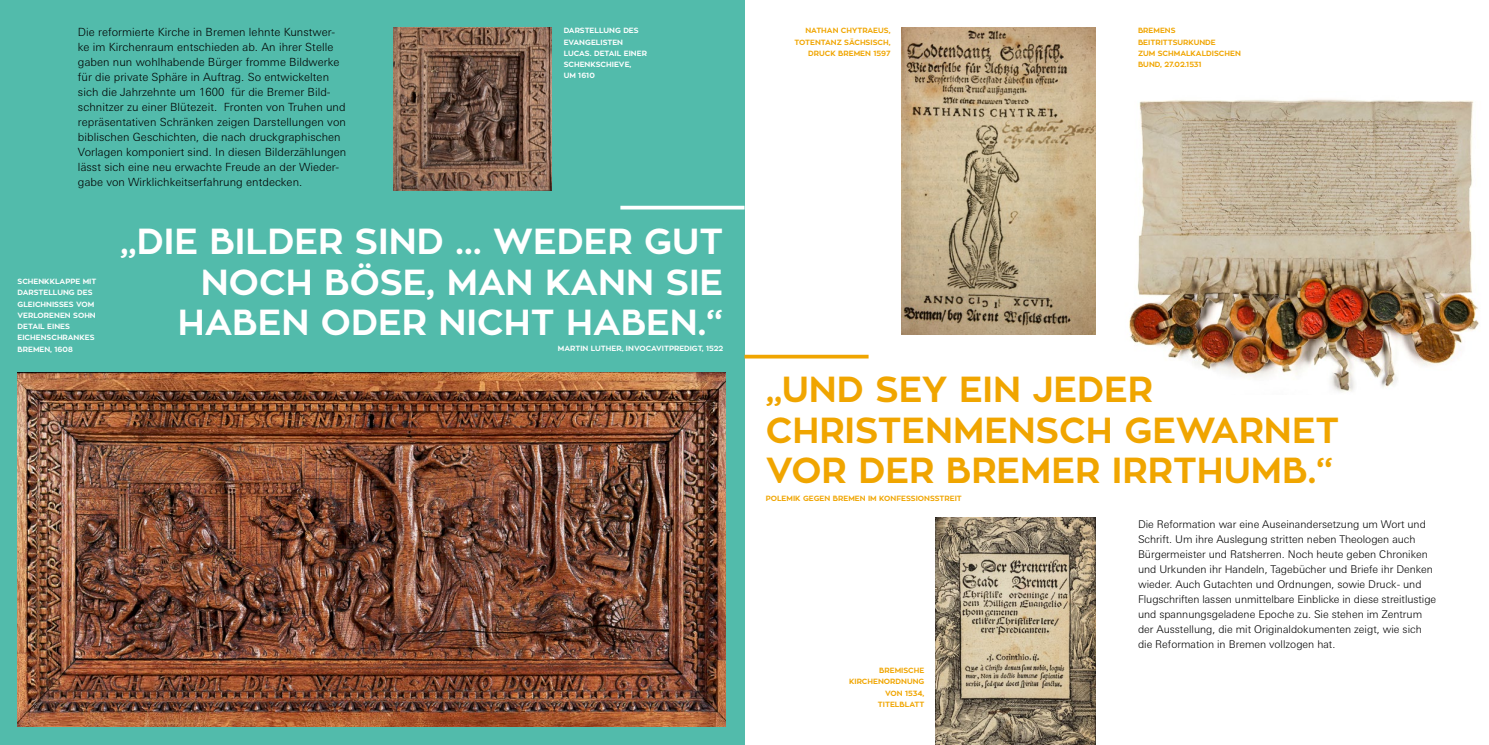
<style>
.page{position:relative;width:1489px;height:745px;background:#fff}
.page>*{position:absolute;margin:0;border:0;box-sizing:border-box;transform-origin:0 0}
.t1{font:700 35.88px/40.4px "Zona Pro";color:#fff;text-align:right}
.t2{font:700 35.88px/40.4px "Zona Pro";color:#f0a500}
.t3{font:300 11.25px/15px "Linotype Univers Basic";letter-spacing:.005em;color:#000}
.t4{font:300 10.62px/15px "Linotype Univers Basic";color:#000}
.t5{font:700 7.5px/11.2px "Zona Pro";color:#fff}
.t6{font:700 7.5px/11.2px "Zona Pro";color:#f0a500;text-align:right}
</style>
<div class="page">
<img style="left:1129px;top:99px;width:350px;height:293px">
<div style="left:0;top:0;width:744px;height:744px;background:#52bbab"></div>
<img style="left:17px;top:372px;width:708px;height:354px">
<img style="left:393px;top:27px;width:158px;height:163px">
<img style="left:935px;top:517px;width:160px;height:227px">
<svg style="left:744px;top:354px;width:124px;height:4px"></svg>
<hr style="left:620px;top:206px;width:124px;height:3px;background:#fff">
<img style="left:901px;top:27px;width:194px;height:307px">
<p class="t3" style="left:78px;top:24px;width:270px">Die reformierte Kirche in Bremen lehnte Kunstwer&shy;ke im Kirchenraum entschieden ab. An ihrer Stelle gaben nun wohlhabende Bürger fromme Bildwerke für die private Sphäre in Auftrag. So entwickelten sich die Jahrzehnte um 1600 für die Bremer Bild&shy;schnitzer zu einer Blütezeit. Fronten von Truhen und repräsentativen Schränken zeigen Darstellungen von biblischen Geschichten, die nach druckgraphischen Vorlagen komponiert sind. In diesen Bilderzählungen lässt sich eine neu erwachte Freude an der Wieder&shy;gabe von Wirklichkeitserfahrung entdecken.</p>
<p class="t5" style="left:563px;top:25px;width:85px">DARSTELLUNG DES<br>EVANGELISTEN<br>LUCAS. DETAIL EINER<br>SCHENKSCHIEVE,<br>UM 1610</p>
<p class="t5" style="left:17px;top:275px;width:80px">SCHENKKLAPPE MIT<br>DARSTELLUNG DES<br>GLEICHNISSES VOM<br>VERLORENEN SOHN<br>DETAIL EINES<br>EICHENSCHRANKES<br>BREMEN, 1608</p>
<h1 class="t1" style="left:120px;top:221px;width:604px">„DIE BILDER SIND … WEDER GUT<br>NOCH BÖSE, MAN KANN SIE<br>HABEN ODER NICHT HABEN.“</h1>
<p class="t5" style="left:558px;top:343px;width:167px">MARTIN LUTHER, INVOCAVITPREDIGT, 1522</p>
<p class="t6" style="left:794px;top:25px;width:98px">NATHAN CHYTRAEUS,<br>TOTENTANZ SÄCHSISCH,<br>DRUCK BREMEN 1597</p>
<p class="t6" style="left:1137px;top:25px;width:104px;text-align:left">BREMENS<br>BEITRITTSURKUNDE<br>ZUM SCHMALKALDISCHEN<br>BUND, 27.02.1531</p>
<h1 class="t2" style="left:765px;top:369px;width:575px">„UND SEY EIN JEDER<br>CHRISTENMENSCH GEWARNET<br>VOR DER BREMER IRRTHUMB.“</h1>
<p class="t6" style="left:765px;top:492px;width:197px">POLEMIK GEGEN BREMEN IM KONFESSIONSSTREIT</p>
<p class="t6" style="left:849px;top:664px;width:77px">BREMISCHE<br>KIRCHENORDNUNG<br>VON 1534,<br>TITELBLATT</p>
<p class="t4" style="left:1137px;top:516px;width:300px">Die Reformation war eine Auseinandersetzung um Wort und Schrift. Um ihre Auslegung stritten neben Theologen auch Bürgermeister und Ratsherren. Noch heute geben Chroniken und Urkunden ihr Handeln, Tagebücher und Briefe ihr Denken wieder. Auch Gutachten und Ordnungen, sowie Druck- und Flugschriften lassen unmittelbare Einblicke in diese streitlustige und spannungsgeladene Epoche zu. Sie stehen im Zentrum der Ausstellung, die mit Originaldokumenten zeigt, wie sich die Reformation in Bremen vollzogen hat.</p>
</div>
